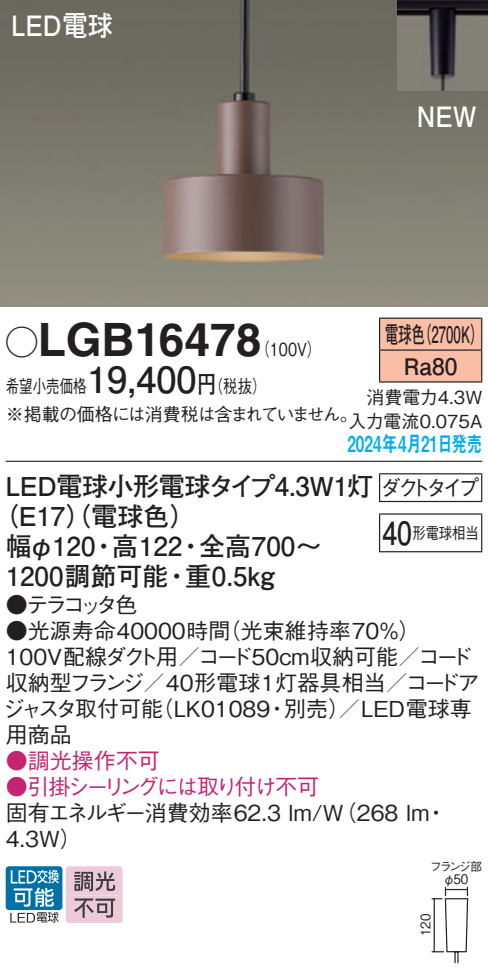
<style>
.page{position:relative;width:488px;height:978px;background:#fff}
.page>*{position:absolute;margin:0;border:0;box-sizing:border-box;transform-origin:0 0}
.t1{font:700 46px "Helvetica LT Std";color:#231f20}
.t2{font:700 28px "Futo Go B101 Pro";color:#fff;scale:.9 1}
.t3{font:700 26px "Futo Go B101 Pro";color:#231f20}
.t4{font:700 22.8px/32px "Futo Go B101 Pro";color:#231f20;text-align:center;scale:.58 1}
.t5{font:500 22px/26px "Gothic BBB Pro";color:#231f20}
.t6{font:500 22px "Gothic BBB Pro";letter-spacing:-.125em;color:#c42573}
.t7{font:22px "Midashi Go Pro MB31";color:#00aeef;scale:.7 1}
.t8{font:500 22px "Gothic BBB Pro";letter-spacing:-.095em;color:#c42573}
.t9{font:500 22px "Gothic BBB Pro";color:#231f20;scale:.94 1}
.t10{font:500 18px/37.6px "Gothic BBB Pro";color:#231f20;scale:.8 1}
.t11{font:500 18px "Gothic BBB Pro";letter-spacing:-.065em;color:#231f20}
.t12{font:500 18px/24px "Gothic BBB Pro";color:#231f20;text-align:right}
.t13{font:500 16px "Gothic BBB Pro";color:#231f20;scale:.83 1}
.t14{font:500 13.2px "Gothic BBB Pro";color:#231f20;scale:.9 1}
.t15{font:500 12px "Gothic BBB Pro";letter-spacing:-.185em;color:#231f20}
.s1{font-family:"Ford Classification 1";font-weight:400;font-size:32px}
.s2{font-family:"Futo Go B101 Pro";font-weight:700;font-size:36px}
.s3{font-family:"Futo Go B101 Pro";font-weight:700;font-size:24px}
.s4{font-family:"Futo Go B101 Pro";font-weight:700;font-size:32px}
</style>
<div class="page">
<img style="left:0;top:0;width:488px;height:306px">
<img style="left:397px;top:0;width:91px;height:91px">
<div style="left:380px;top:319px;width:101px;height:62px;background:#fabda6"></div>
<hr style="left:379px;top:317px;width:103px;height:2px;background:#231f20">
<hr style="left:379px;top:319px;width:1px;height:30px;background:#231f20">
<hr style="left:481px;top:319px;width:1px;height:30px;background:#231f20">
<hr style="left:379px;top:349px;width:103px;height:2px;background:#231f20">
<hr style="left:379px;top:351px;width:1px;height:30px;background:#231f20">
<hr style="left:481px;top:351px;width:1px;height:30px;background:#231f20">
<hr style="left:379px;top:381px;width:103px;height:2px;background:#231f20">
<hr style="left:6px;top:460px;width:476px;height:2px;background:#231f20">
<svg style="left:379px;top:474px;width:1px;height:27px"></svg>
<hr style="left:379px;top:473px;width:103px;height:1px;background:#231f20">
<svg style="left:481px;top:474px;width:1px;height:27px"></svg>
<hr style="left:379px;top:501px;width:103px;height:1px;background:#231f20">
<hr style="left:379px;top:514px;width:1px;height:37px;background:#231f20">
<hr style="left:379px;top:513px;width:103px;height:2px;background:#231f20">
<hr style="left:481px;top:514px;width:1px;height:37px;background:#231f20">
<hr style="left:379px;top:551px;width:103px;height:1px;background:#231f20">
<svg style="left:431px;top:886px;width:37px;height:78px"></svg>
<div style="left:6px;top:866px;width:56px;height:44px;background:#0071a5;border-radius:3px"></div>
<svg style="left:10px;top:912px;width:49px;height:10px"></svg>
<svg style="left:11px;top:869px;width:48px;height:37px"></svg>
<svg style="left:66px;top:866px;width:56px;height:57px;background:#c9aeba"></svg>
<p class="t2" style="left:11px;top:3px;width:114px">LED電球</p>
<p class="t2" style="left:416px;top:94px;width:68px">NEW</p>
<h1 class="t1" style="left:6px;top:311px;width:257px"><span class="s1">A</span>LGB16478</h1>
<p class="t4" style="left:385px;top:315px;width:171px">電球色（2700K）<br>Ra80</p>
<p class="t12" style="left:348px;top:383px;width:135px">消費電力4.3W入力電流0.075A</p>
<p class="t7" style="left:347px;top:426px;width:194px">2024年4月21日発売</p>
<p class="t3" style="left:6px;top:465px;width:369px">LED電球小形電球タイプ4.3W1灯</p>
<p class="t3" style="left:-8px;top:495px;width:206px">（E17（）電球色）</p>
<p class="t3" style="left:6px;top:525px;width:317px">幅φ120・高122・全高700～</p>
<p class="t3" style="left:6px;top:555px;width:271px">1200調節可能・重0.5kg</p>
<p class="t5" style="left:6px;top:588px;width:133px">●テラコッタ色</p>
<p class="t5" style="left:3px;top:614px;width:478px">●光源寿命40000時間（光束維持率70％）<br>100V配線ダクト用／コード50cm収納可能／コード収納型フランジ／40形電球1灯器具相当／コードアジャスタ取付可能（LK01089・別売）／LED電球専用商品</p>
<p class="t8" style="left:6px;top:742px;width:155px">●調光操作不可</p>
<p class="t6" style="left:6px;top:768px;width:315px">●引掛シーリングには取り付け不可</p>
<p class="t5" style="left:6px;top:796px;width:443px">固有エネルギー消費効率62.3 lm/W（268 lm・<br>4.3W）</p>
<p class="t10" style="left:6px;top:328px;width:396px;text-indent:250px">（100V）希望小売価格<span class="s2">19,400</span><span class="s3">円</span>（税抜）</p>
<p class="t11" style="left:6px;top:400px;width:353px">※掲載の価格には消費税は含まれていません。</p>
<p class="t9" style="left:380px;top:470px;width:106px">ダクトタイプ</p>
<p class="t13" style="left:382px;top:520px;width:118px"><span class="s4">40</span>形電球相当</p>
<p class="t15" style="left:430px;top:857px;width:54px">フランジ部</p>
<p class="t14" style="left:414px;top:936px;width:26px;rotate:-90deg">120</p>
<p class="t14" style="left:443px;top:869px;width:29px">φ50</p>
</div>
